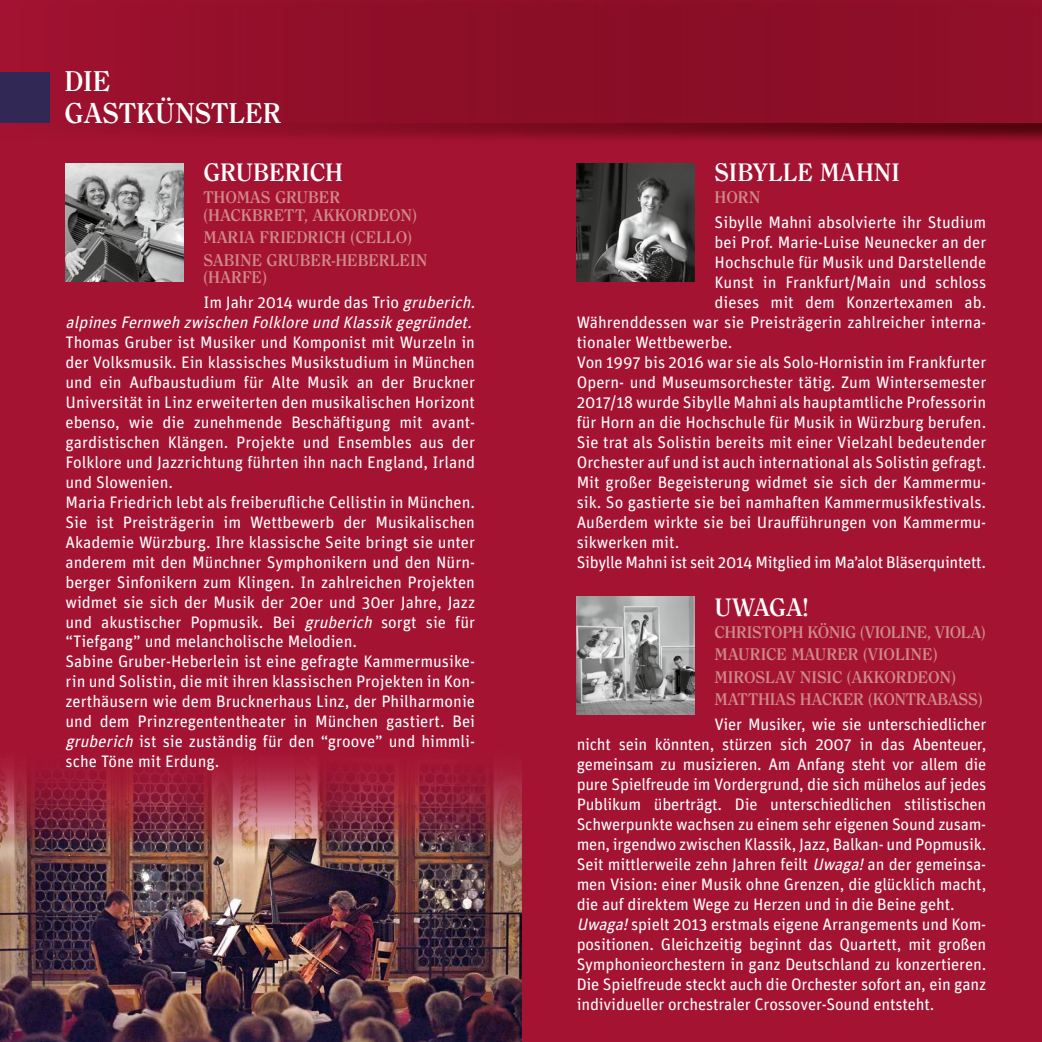
<style>
.page{position:relative;width:1042px;height:1042px;background:#a51333}
.page>*{position:absolute;margin:0;border:0;box-sizing:border-box;transform-origin:0 0}
.t1{font:700 29.75px/31.5px "Clearface";color:#fff}
.t2{font:700 26.25px "Clearface";color:#fff}
.t3{font:700 17.5px/22.4px "Clearface";letter-spacing:-.005em;color:#cf8b89}
.t4{font:16.62px/19.9px "Unit";color:#fff}
.t5{font:italic 16.62px/19.9px "Unit";color:#fff;text-align:right}
.t6{font:16.62px "Unit";letter-spacing:-.02em;color:#fff}
.s1{font-style:normal}
.s2{font-style:italic}
</style>
<div class="page">
<svg style="left:106px;top:123px;width:936px;height:18px"></svg>
<div style="left:0;top:0;width:1042px;height:123px;background:linear-gradient(to right,#98102d,#880d26)"></div>
<img style="left:0;top:763px;width:521px;height:279px">
<div style="left:0;top:72px;width:50px;height:51px;background:#322855"></div>
<img style="left:65px;top:164px;width:119px;height:118px">
<img style="left:577px;top:164px;width:118px;height:118px">
<img style="left:577px;top:596px;width:118px;height:118px">
<h1 class="t1" style="left:64px;top:66px;width:218px">DIE<br>GASTKÜNSTLER</h1>
<h2 class="t2" style="left:203px;top:157px;width:141px">GRUBERICH</h2>
<p class="t3" style="left:203px;top:189px;width:215px;line-height:17.5px">THOMAS GRUBER (HACKBRETT, AKKORDEON)</p>
<p class="t3" style="left:203px;top:226px;width:225px">MARIA FRIEDRICH (CELLO)<br>SABINE GRUBER-HEBERLEIN</p>
<p class="t3" style="left:203px;top:266px;width:65px">(HARFE)</p>
<p class="t5" style="left:65px;top:292px;width:415px"><span class="s1">Im Jahr 2014 wurde das Trio</span> gruberich.<br>alpinesFernweh zwischen Folklore und Klassik gegründet.</p>
<p class="t4" style="left:65px;top:332px;width:411px">Thomas Gruber ist Musiker und Komponist mit Wurzeln in der Volksmusik. Ein klassisches Musikstudium in München und ein Aufbaustudium für Alte Musik an der Bruckner Universität in Linz erweiterten den musikalischen Horizont ebenso, wie die zunehmende Beschäftigung mit avant&shy;gardistischen Klängen. Projekte und Ensembles aus der Folklore und Jazzrichtung führten ihn nach England, Irland und Slowenien.<br>Maria Friedrich lebt als freiberufliche Cellistin in München.<br>Sie ist Preisträgerin im Wettbewerb der Musikalischen Akademie Würzburg. Ihre klassische Seite bringt sie unter anderem mit den Münchner Symphonikern und den Nürn&shy;berger Sinfonikern zum Klingen. In zahlreichen Projekten widmet sie sich der Musik der 20er und 30er Jahre, Jazz und akustischer Popmusik. Bei <span class="s2">gruberich</span> sorgt sie für “Tiefgang” und melancholische Melodien.<br>Sabine Gruber-Heberlein ist eine gefragte Kammermusike&shy;rin und Solistin, die mit ihren klassischen Projekten in Kon&shy;zerthäusern wie dem Brucknerhaus Linz, der Philharmonie und dem Prinzregententheater in München gastiert. Bei <span class="s2">gruberich</span> ist sie zuständig für den “groove” und himmli&shy;sche Töne mit Erdung.</p>
<h2 class="t2" style="left:714px;top:157px;width:187px">SIBYLLE MAHNI</h2>
<p class="t3" style="left:714px;top:186px;width:47px">HORN</p>
<p class="t4" style="left:714px;top:212px;width:273px">Sibylle Mahni absolvierte ihr Studium</p>
<p class="t4" style="left:714px;top:232px;width:273px">bei Prof. Marie-Luise Neunecker an der</p>
<p class="t4" style="left:714px;top:252px;width:273px">Hochschule für Musik und Darstellende</p>
<p class="t4" style="left:714px;top:272px;width:273px">Kunst in Frankfurt/Main und schloss</p>
<p class="t4" style="left:714px;top:292px;width:273px">dieses mit dem Konzertexamen ab.</p>
<p class="t4" style="left:577px;top:312px;width:411px">Währenddessen war sie Preisträgerin zahlreicher interna-</p>
<p class="t4" style="left:577px;top:332px;width:157px">tionaler Wettbewerbe.</p>
<p class="t4" style="left:577px;top:352px;width:411px">Von 1997 bis 2016 war sie als Solo-Hornistin im Frankfurter</p>
<p class="t4" style="left:577px;top:372px;width:411px">Opern- und Museumsorchester tätig. Zum Wintersemester</p>
<p class="t4" style="left:577px;top:392px;width:411px">2017/18 wurde Sibylle Mahni als hauptamtliche Professorin</p>
<p class="t4" style="left:577px;top:412px;width:411px">für Horn an die Hochschule für Musik in Würzburg berufen.</p>
<p class="t4" style="left:577px;top:432px;width:411px">Sie trat als Solistin bereits mit einer Vielzahl bedeutender</p>
<p class="t4" style="left:577px;top:452px;width:411px">Orchester auf und ist auch international als Solistin gefragt.</p>
<p class="t4" style="left:577px;top:472px;width:411px">Mit großer Begeisterung widmet sie sich der Kammermu-</p>
<p class="t4" style="left:577px;top:492px;width:411px">sik. So gastierte sie bei namhaften Kammermusikfestivals.</p>
<p class="t4" style="left:577px;top:512px;width:411px">Außerdem wirkte sie bei Uraufführungen von Kammermu-</p>
<p class="t4" style="left:577px;top:531px;width:104px">sikwerken mit.</p>
<p class="t6" style="left:577px;top:552px;width:411px">Sibylle Mahni ist seit 2014 Mitglied im Ma’alot Bläserquintett.</p>
<h2 class="t2" style="left:714px;top:591px;width:95px">UWAGA!</h2>
<p class="t3" style="left:714px;top:621px;width:273px">CHRISTOPH KÖNIG (VIOLINE, VIOLA)<br>MAURICE MAURER (VIOLINE)<br>MIROSLAV NISIC (AKKORDEON)<br>MATTHIAS HACKER (KONTRABASS)</p>
<p class="t4" style="left:577px;top:714px;width:411px;text-indent:138px">Vier Musiker, wie sie unterschiedlicher nicht sein könnten, stürzen sich 2007 in das Abenteuer, gemeinsam zu musizieren. Am Anfang steht vor allem die pure Spielfreude im Vordergrund, die sich mühelos auf jedes Publikum überträgt. Die unterschiedlichen stilistischen Schwerpunkte wachsen zu einem sehr eigenen Sound zusam&shy;men, irgendwo zwischen Klassik, Jazz, Balkan- und Popmusik.<br>Seit mittlerweile zehn Jahren feilt <span class="s2">Uwaga!</span>an der gemeinsa&shy;men Vision: einer Musik ohne Grenzen, die glücklich macht, die auf direktem Wege zu Herzen und in die Beine geht.<br><span class="s2">Uwaga!</span>spielt 2013 erstmals eigene Arrangements und Kom&shy;positionen. Gleichzeitig beginnt das Quartett, mit großen Symphonieorchestern in ganz Deutschland zu konzertieren.<br>Die Spielfreude steckt auch die Orchester sofort an, ein ganz individueller orchestraler Crossover-Sound entsteht.</p>
</div>
